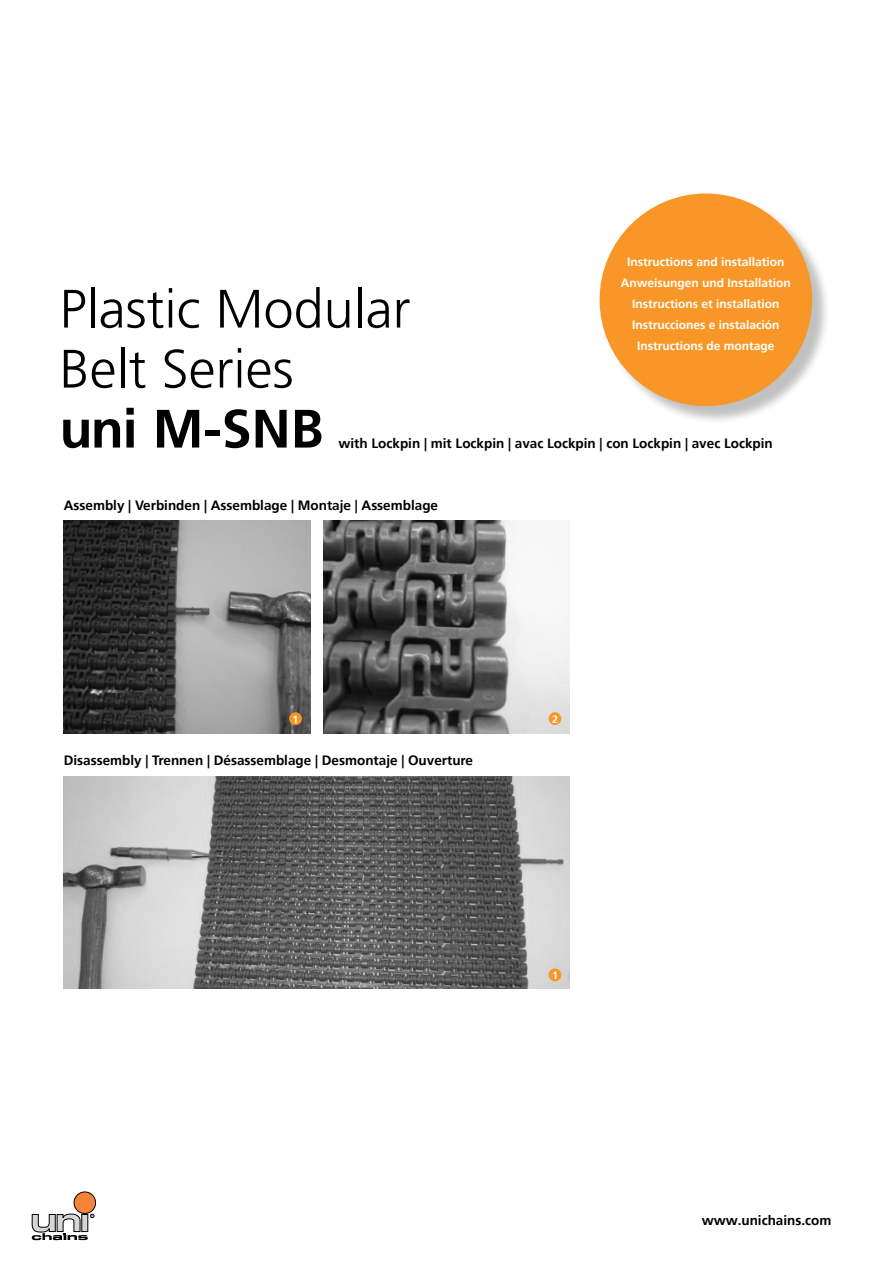
<style>
.page{position:relative;width:893px;height:1263px;background:#fff}
.page>*{position:absolute;margin:0;border:0;box-sizing:border-box;transform-origin:0 0}
.t1{font:300 54px/60px "Frutiger";color:#000}
.t2{font:700 54px "Frutiger";color:#000}
.t3{font:700 13.5px "Frutiger";color:#000}
.t4{font:700 12px/21px "Frutiger";color:#fff;text-align:center}
.t5{font:700 10.5px "Frutiger";color:#fff}
</style>
<div class="page">
<img style="left:64px;top:521px;width:246px;height:212px">
<img style="left:323px;top:521px;width:247px;height:212px">
<img style="left:64px;top:776px;width:506px;height:213px">
<div style="left:602px;top:196px;width:229px;height:229px;background:#000;opacity:.25"></div>
<div style="left:600px;top:193px;width:212px;height:213px;background:#f89728;border-radius:50%"></div>
<div style="left:289px;top:712px;width:13px;height:13px;background:#f89728;border-radius:50%"></div>
<div style="left:549px;top:968px;width:12px;height:13px;background:#f89728;border-radius:50%"></div>
<div style="left:549px;top:712px;width:12px;height:13px;background:#f89728;border-radius:50%"></div>
<div style="left:74px;top:1192px;width:22px;height:21px;background:#f58338;border-radius:50%"></div>
<div style="left:74px;top:1192px;width:22px;height:22px;border:1px solid #000;border-radius:50%"></div>
<svg style="left:32px;top:1213px;width:62px;height:27px"></svg>
<div style="left:82px;top:1214px;width:6px;height:17px;background:#d3d5d6"></div>
<p class="t4" style="left:621px;top:252px;width:172px">Instructions and installation<br>Anweisungen und Installation<br>Instructions et installation<br>Instrucciones e instalación<br>Instructions de montage</p>
<h1 class="t1" style="left:60px;top:280px;width:352px">Plastic Modular<br>Belt Series</h1>
<h1 class="t2" style="left:60px;top:397px;width:266px">u n i M-SNB</h1>
<p class="t3" style="left:339px;top:435px;width:436px">with Lockpin | mit Lockpin | avac Lockpin | con Lockpin | avec Lockpin</p>
<p class="t3" style="left:64px;top:497px;width:376px">Assembly | Verbinden | Assemblage | Montaje | Assemblage</p>
<p class="t5" style="left:293px;top:713px;width:7px">1</p>
<p class="t3" style="left:64px;top:752px;width:411px">Disassembly | Trennen | Désassemblage | Desmontaje | Ouverture</p>
<p class="t5" style="left:552px;top:713px;width:7px">2</p>
<p class="t5" style="left:552px;top:969px;width:7px">1</p>
<p class="t3" style="left:702px;top:1212px;width:131px">www.unichains.com</p>
</div>
